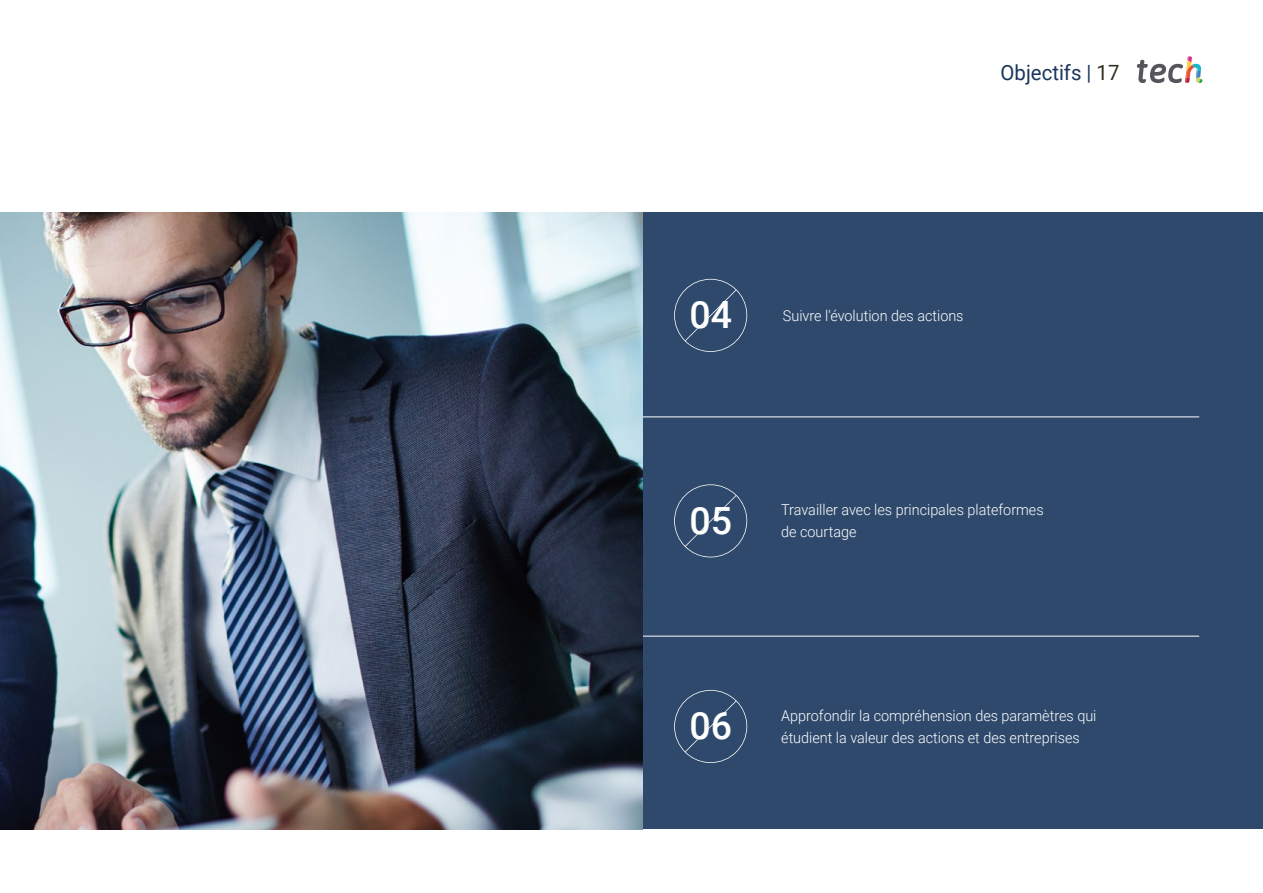
<style>
.page{position:relative;width:1263px;height:893px;background:#fff}
.page>*{position:absolute;margin:0;border:0;box-sizing:border-box;transform-origin:0 0}
.t1{font:500 37.5px "Roboto";color:#fff}
.t2{font:21px "Roboto";color:#1a355c}
.t3{font:300 15px/22.5px "Roboto";color:#fff;scale:.96 1}
.s1{color:#312e20}
</style>
<div class="page">
<svg style="left:1137px;top:56px;width:65px;height:27px"></svg>
<div style="left:642px;top:213px;width:621px;height:616px;background:#2e496b"></div>
<svg style="left:674px;top:279px;width:73px;height:73px"></svg>
<svg style="left:674px;top:690px;width:73px;height:73px"></svg>
<svg style="left:674px;top:484px;width:73px;height:73px"></svg>
<hr style="left:0;top:417px;width:1199px;height:1px;background:#fff">
<hr style="left:0;top:636px;width:1199px;height:1px;background:#fff">
<img style="left:0;top:213px;width:642px;height:616px">
<h2 class="t2" style="left:1000px;top:57px;width:120px">Objectifs | <span class="s1">17</span></h2>
<h1 class="t1" style="left:689px;top:288px;width:44px">04</h1>
<p class="t3" style="left:783px;top:304px;width:190px">Suivre l'évolution des actions</p>
<h1 class="t1" style="left:689px;top:494px;width:44px">05</h1>
<p class="t3" style="left:781px;top:498px;width:275px">Travailler avec les principales plateformes de courtage</p>
<h1 class="t1" style="left:689px;top:699px;width:44px">06</h1>
<p class="t3" style="left:781px;top:704px;width:330px">Approfondir la compréhension des paramètres qui étudient la valeur des actions et des entreprises</p>
</div>
